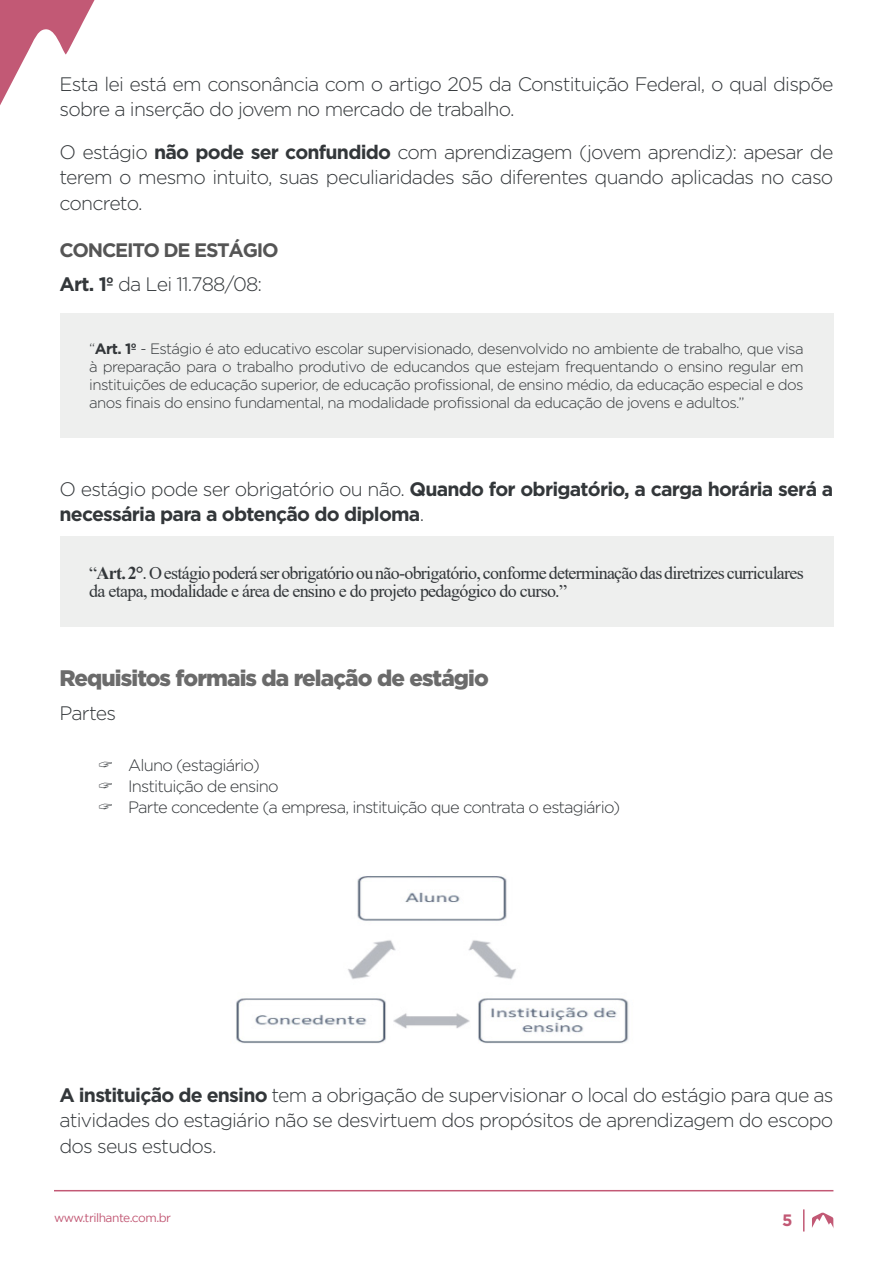
<style>
.page{position:relative;width:893px;height:1263px;background:#fff}
.page>*{position:absolute;margin:0;border:0;box-sizing:border-box;transform-origin:0 0}
.Título_3{font:900 22.5px "Gotham";letter-spacing:-.04em;color:#6b6b6b}
.Parágrafo_Texto{font:300 19.5px/25.5px "Gotham";letter-spacing:-.04em;color:#33373a;text-align:justify}
.Parágrafo_Texto-2{font:700 19.5px/25.5px "Gotham";letter-spacing:-.04em;color:#33373a}
.Título_4{font:700 19.5px "Gotham";letter-spacing:-.06em;color:#555}
.Citação_de_Lei_Artig{font:18px/18px "Times New Roman";letter-spacing:-.04em;color:#33373a}
.t1{font:300 16.5px "Gotham";letter-spacing:-.05em;color:#33373a}
.t2{font:700 16.5px "Gotham";color:#c25975}
.Citação_de_Lei_Artig-2{font:300 15px/18px "Gotham";letter-spacing:-.04em;color:#33373a;text-align:justify}
.t3{font:12px "Gotham";letter-spacing:-.04em;color:#c25975}
.s1{font-weight:700}
.s2{font-weight:300}
</style>
<div class="page">
<svg style="left:0;top:0;width:95px;height:105px"></svg>
<svg style="left:803px;top:1209px;width:1px;height:22px"></svg>
<svg style="left:812px;top:1212px;width:22px;height:16px"></svg>
<hr style="left:54px;top:1190px;width:779px;height:1px;background:#c25975">
<div style="left:60px;top:313px;width:773px;height:124px;background:#eeefee"></div>
<div style="left:60px;top:536px;width:773px;height:90px;background:#eeefee"></div>
<img style="left:236px;top:876px;width:393px;height:168px">
<p class="Parágrafo_Texto" style="left:60px;top:71px;width:775px">Esta lei está em consonância com o artigo 205 da Constituição Federal, o qual dispõe sobre a inserção do jovem no mercado de trabalho.</p>
<p class="Parágrafo_Texto" style="left:60px;top:139px;width:775px">O estágio <span class="s1">não pode ser confundido</span> com aprendizagem (jovem aprendiz): apesar de terem o mesmo intuito, suas peculiaridades são diferentes quando aplicadas no caso concreto.</p>
<p class="Título_4" style="left:60px;top:238px;width:221px">CONCEITO DE ESTÁGIO</p>
<p class="Parágrafo_Texto" style="left:60px;top:271px;width:204px"><span class="s1">Art. 1º</span> da Lei 11.788/08:</p>
<p class="Citação_de_Lei_Artig-2" style="left:89px;top:339px;width:716px">“<span class="s1">Art. 1º</span> - Estágio é ato educativo escolar supervisionado, desenvolvido no ambiente de trabalho, que visa à preparação para o trabalho produtivo de educandos que estejam frequentando o ensino regular em instituições de educação superior, de educação profissional, de ensino médio, da educação especial e dos anos finais do ensino fundamental, na modalidade profissional da educação de jovens e adultos.”</p>
<p class="Parágrafo_Texto-2" style="left:60px;top:475px;width:775px"><span class="s2">O estágio pode ser obrigatório ou não.</span> Quando for obrigatório, a carga horária será a necessária para a obtenção do diploma<span class="s2">.</span></p>
<p class="Citação_de_Lei_Artig" style="left:89px;top:563px;width:716px">“<span class="s1">Art. 2°</span>. O estágio poderá ser obrigatório ou não-obrigatório, conforme determinação das diretrizes curriculares da etapa, modalidade e área de ensino e do projeto pedagógico do curso.”</p>
<p class="Título_3" style="left:60px;top:665px;width:431px">Requisitos formais da relação de estágio</p>
<p class="Parágrafo_Texto" style="left:60px;top:700px;width:58px">Partes</p>
<p class="t1" style="left:128px;top:756px;width:133px">Aluno (estagiário)</p>
<p class="t1" style="left:128px;top:777px;width:152px">Instituição de ensino</p>
<p class="t1" style="left:128px;top:798px;width:494px">Parte concedente (a empresa, instituição que contrata o estagiário)</p>
<p class="Parágrafo_Texto" style="left:60px;top:1082px;width:775px"><span class="s1">A instituição de ensino</span> tem a obrigação de supervisionar o local do estágio para que as atividades do estagiário não se desvirtuem dos propósitos de aprendizagem do escopo dos seus estudos.</p>
<p class="t3" style="left:54px;top:1211px;width:119px">www.trilhante.com.br</p>
<p class="t2" style="left:782px;top:1211px;width:12px">5</p>
</div>
